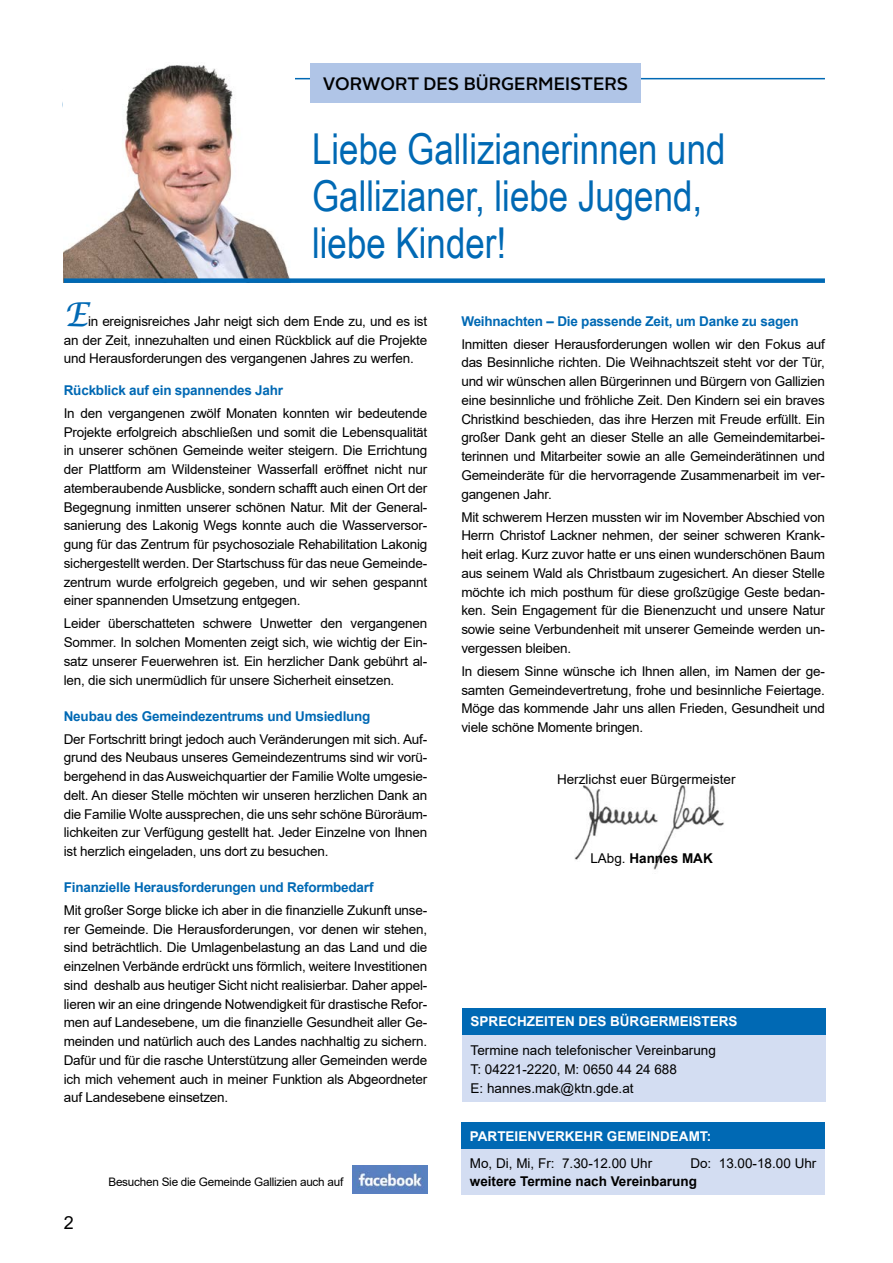
<style>
.page{position:relative;width:893px;height:1263px;background:#fff}
.page>*{position:absolute;margin:0;border:0;box-sizing:border-box;transform-origin:0 0}
.t1{font:42.6px/47px "Arial Narrow";color:#0069b4}
.t2{font:italic 33px "Lucida Calligraphy";color:#0069b4}
.t3{font:500 18px "Alright Sans";color:#000}
.t4{font:18px "Arial";color:#000}
.t5{font:13.5px/18.8px "Arial";letter-spacing:-.015em;color:#000;text-align:justify}
.t6{font:700 13.5px "Arial";letter-spacing:-.015em;color:#0069b4}
.t7{font:700 13.5px "Arial";color:#fff}
.t8{font:700 13.5px "Arial";color:#000}
.t9{font:11.7px "Arial";letter-spacing:-.02em;color:#000}
.s1{font-weight:400}
</style>
<div class="page">
<hr style="left:176px;top:78px;width:649px;height:1px;background:#0069b4">
<img style="left:64px;top:65px;width:231px;height:213px">
<div style="left:64px;top:278px;width:761px;height:5px;background:#0069b4"></div>
<img style="left:574px;top:784px;width:150px;height:86px">
<div style="left:462px;top:1018px;width:364px;height:83px;background:#d3ddf2"></div>
<div style="left:462px;top:1008px;width:364px;height:27px;background:#0069b4"></div>
<div style="left:461px;top:1122px;width:364px;height:73px;background:#d3ddf2"></div>
<div style="left:461px;top:1122px;width:364px;height:27px;background:#0069b4"></div>
<img style="left:352px;top:1165px;width:75px;height:28px">
<div style="left:310px;top:64px;width:331px;height:39px;background:#b0c5e7"></div>
<h3 class="t3" style="left:323px;top:71px;width:307px">VORWORT DES BÜRGERMEISTERS</h3>
<h1 class="t1" style="left:312px;top:124px;width:415px">Liebe Gallizianerinnen und<br>Gallizianer, liebe Jugend, liebe Kinder!</h1>
<h2 class="t2" style="left:64px;top:294px;width:26px">E</h2>
<p class="t5" style="left:64px;top:312px;width:365px;text-indent:24px">in ereignisreiches Jahr neigt sich dem Ende zu, und es ist an der Zeit, innezuhalten und einen Rückblick auf die Projekte und Herausforderungen des vergangenen Jahres zu werfen.</p>
<p class="t6" style="left:64px;top:381px;width:221px">Rückblick auf ein spannendes Jahr</p>
<p class="t5" style="left:64px;top:404px;width:365px">In den vergangenen zwölf Monaten konnten wir bedeutende Projekte erfolgreich abschließen und somit die Lebensqualität in unserer schönen Gemeinde weiter steigern. Die Errichtung der Plattform am Wildensteiner Wasserfall eröffnet nicht nur atemberaubende Ausblicke, sondern schafft auch einen Ort der Begegnung inmitten unserer schönen Natur. Mit der General&shy;sanierung des Lakonig Wegs konnte auch die Wasserversor&shy;gung für das Zentrum für psychosoziale Rehabilitation Lakonig sichergestellt werden. Der Startschuss für das neue Gemeinde&shy;zentrum wurde erfolgreich gegeben, und wir sehen gespannt einer spannenden Umsetzung entgegen.</p>
<p class="t5" style="left:64px;top:614px;width:365px">Leider überschatteten schwere Unwetter den vergangenen Sommer. In solchen Momenten zeigt sich, wie wichtig der Ein&shy;satz unserer Feuerwehren ist. Ein herzlicher Dank gebührt al&shy;len, die sich unermüdlich für unsere Sicherheit einsetzen.</p>
<p class="t6" style="left:64px;top:706px;width:308px">Neubau des Gemeindezentrums und Umsiedlung</p>
<p class="t5" style="left:64px;top:729px;width:365px">Der Fortschritt bringt jedoch auch Veränderungen mit sich. Auf&shy;grund des Neubaus unseres Gemeindezentrums sind wir vorü&shy;bergehend in das Ausweichquartier der Familie Wolte umgesie&shy;delt. An dieser Stelle möchten wir unseren herzlichen Dank an die Familie Wolte aussprechen, die uns sehr schöne Büroräum&shy;lichkeiten zur Verfügung gestellt hat. Jeder Einzelne von Ihnen ist herzlich eingeladen, uns dort zu besuchen.</p>
<p class="t6" style="left:64px;top:877px;width:311px">Finanzielle Herausforderungen und Reformbedarf</p>
<p class="t5" style="left:64px;top:900px;width:365px">Mit großer Sorge blicke ich aber in die finanzielle Zukunft unse&shy;rer Gemeinde. Die Herausforderungen, vor denen wir stehen, sind beträchtlich. Die Umlagenbelastung an das Land und die einzelnen Verbände erdrückt uns förmlich, weitere Investitionen sind deshalb aus heutiger Sicht nicht realisierbar. Daher appel&shy;lieren wir an eine dringende Notwendigkeit für drastische Refor&shy;men auf Landesebene, um die finanzielle Gesundheit aller Ge&shy;meinden und natürlich auch des Landes nachhaltig zu sichern.<br>Dafür und für die rasche Unterstützung aller Gemeinden werde ich mich vehement auch in meiner Funktion als Abgeordneter auf Landesebene einsetzen.</p>
<h3 class="t4" style="left:64px;top:1210px;width:12px">2</h3>
<p class="t9" style="left:108px;top:1173px;width:236px">Besuchen Sie die Gemeinde Gallizien auch auf</p>
<p class="t6" style="left:461px;top:311px;width:339px">Weihnachten – Die passende Zeit, um Danke zu sagen</p>
<p class="t5" style="left:461px;top:334px;width:365px">Inmitten dieser Herausforderungen wollen wir den Fokus auf das Besinnliche richten. Die Weihnachtszeit steht vor der Tür, und wir wünschen allen Bürgerinnen und Bürgern von Gallizien eine besinnliche und fröhliche Zeit. Den Kindern sei ein braves Christkind beschieden, das ihre Herzen mit Freude erfüllt. Ein großer Dank geht an dieser Stelle an alle Gemeindemitarbei&shy;terinnen und Mitarbeiter sowie an alle Gemeinderätinnen und Gemeinderäte für die hervorragende Zusammenarbeit im ver&shy;gangenen Jahr.</p>
<p class="t5" style="left:461px;top:507px;width:365px">Mit schwerem Herzen mussten wir im November Abschied von Herrn Christof Lackner nehmen, der seiner schweren Krank&shy;heit erlag. Kurz zuvor hatte er uns einen wunderschönen Baum aus seinem Wald als Christbaum zugesichert. An dieser Stelle möchte ich mich posthum für diese großzügige Geste bedan&shy;ken. Sein Engagement für die Bienenzucht und unsere Natur sowie seine Verbundenheit mit unserer Gemeinde werden un&shy;vergessen bleiben.</p>
<p class="t5" style="left:461px;top:662px;width:365px">In diesem Sinne wünsche ich Ihnen allen, im Namen der ge&shy;samten Gemeindevertretung, frohe und besinnliche Feiertage.<br>Möge das kommende Jahr uns allen Frieden, Gesundheit und viele schöne Momente bringen.</p>
<p class="t5" style="left:557px;top:769px;width:180px">Herzlichst euer Bürgermeister</p>
<p class="t8" style="left:590px;top:849px;width:124px"><span class="s1">LAbg.</span> Hannes MAK</p>
<p class="t7" style="left:471px;top:1012px;width:269px">SPRECHZEITEN DES BÜRGERMEISTERS</p>
<p class="t5" style="left:471px;top:1041px;width:247px;text-align:left">Termine nach telefonischer Vereinbarung<br>T: 04221-2220, M: 0650 44 24 688<br>E: hannes.mak@ktn.gde.at</p>
<p class="t7" style="left:470px;top:1126px;width:243px">PARTEIENVERKEHR GEMEINDEAMT:</p>
<p class="t5" style="left:470px;top:1153px;width:184px">Mo, Di, Mi, Fr: 7.30-12.00 Uhr</p>
<p class="t5" style="left:690px;top:1153px;width:128px">Do: 13.00-18.00 Uhr</p>
<p class="t8" style="left:470px;top:1172px;width:229px">weitere Termine nach Vereinbarung</p>
</div>
